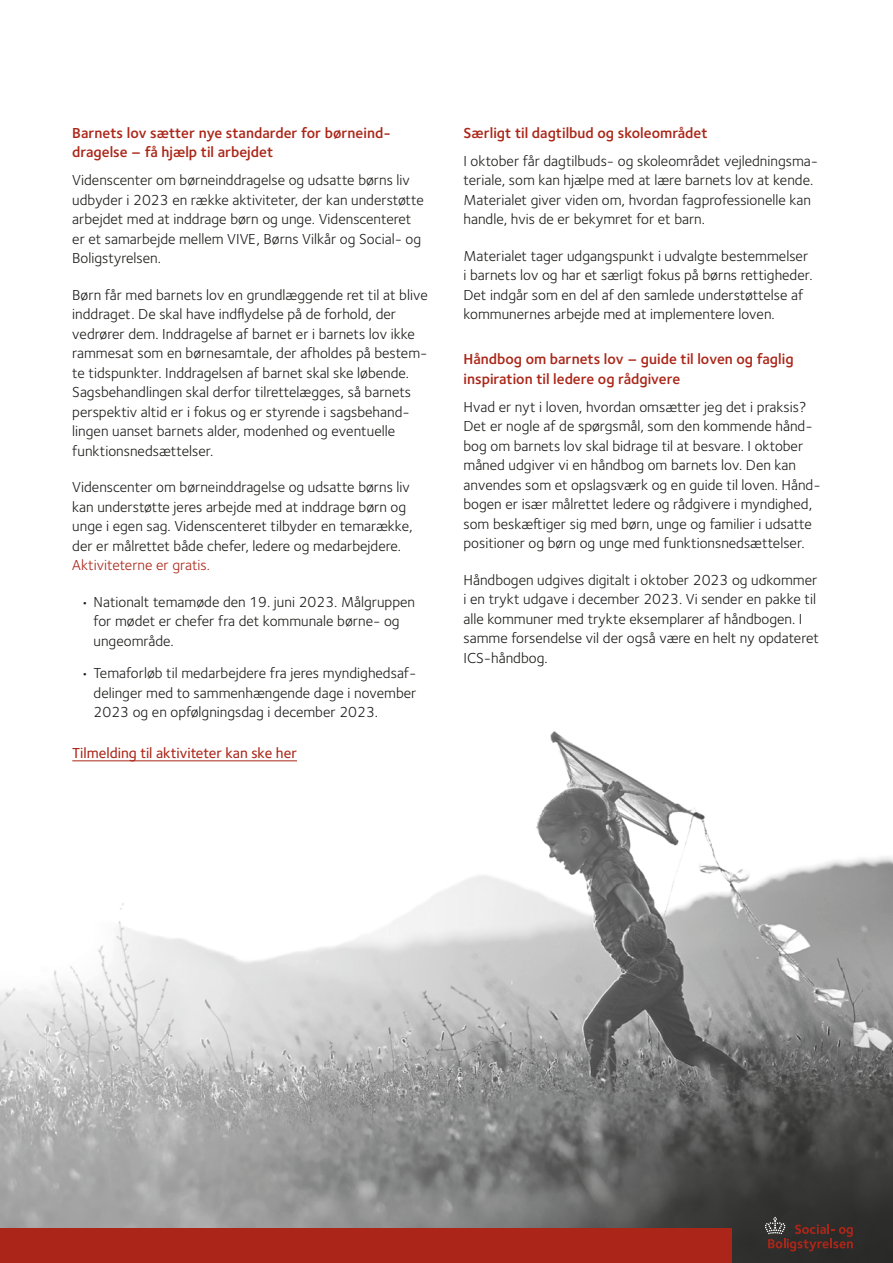
<style>
.page{position:relative;width:893px;height:1263px;background:#fff}
.page>*{position:absolute;margin:0;border:0;box-sizing:border-box;transform-origin:0 0}
.txt{font:15px/19.5px "Foundry Sterling";color:#1d1d1b}
.underunderoverskrift{font:600 15px/19.5px "Foundry Sterling";color:#ab2618}
.txt-2{font:500 15px "Foundry Sterling";color:#ab2618}
.txt-3{font:15px "Foundry Sterling";color:#ab2618}
</style>
<div class="page">
<img style="left:0;top:731px;width:893px;height:498px">
<svg style="left:381px;top:924px;width:512px;height:339px;background:#808080"></svg>
<div style="left:0;top:1229px;width:731px;height:34px;background:#ab2618"></div>
<svg style="left:765px;top:1217px;width:88px;height:34px;background:#4a312d"></svg>
<hr style="left:72px;top:760px;width:225px;height:1px;background:#ab2618">
<h3 class="underunderoverskrift" style="left:72px;top:123px;width:320px">Barnets lov sætter nye standarder for børneind&shy;dragelse – få hjælp til arbejdet</h3>
<p class="txt" style="left:72px;top:171px;width:353px">Videnscenter om børneinddragelse og udsatte børns liv udbyder i 2023 en række aktiviteter, der kan understøtte arbejdet med at inddrage børn og unge. Videnscenteret er et samarbejde mellem VIVE, Børns Vilkår og Social- og Boligstyrelsen.</p>
<p class="txt" style="left:72px;top:285px;width:357px">Børn får med barnets lov en grundlæggende ret til at blive inddraget. De skal have indflydelse på de forhold, der vedrører dem. Inddragelse af barnet er i barnets lov ikke rammesat som en børnesamtale, der afholdes på bestem&shy;te tidspunkter. Inddragelsen af barnet skal ske løbende.<br>Sagsbehandlingen skal derfor tilrettelægges, så barnets perspektiv altid er i fokus og er styrende i sagsbehand&shy;lingen uanset barnets alder, modenhed og eventuelle funktionsnedsættelser.</p>
<p class="txt" style="left:72px;top:478px;width:342px">Videnscenter om børneinddragelse og udsatte børns liv kan understøtte jeres arbejde med at inddrage børn og unge i egen sag. Videnscenteret tilbyder en temarække, der er målrettet både chefer, ledere og medarbejdere.</p>
<p class="txt-3" style="left:72px;top:557px;width:139px">Aktiviteterne er gratis.</p>
<p class="txt" style="left:94px;top:592px;width:323px;text-indent:-13px">• Nationalt temamøde den 19. juni 2023. Målgruppen for mødet er chefer fra det kommunale børne- og ungeområde.</p>
<p class="txt" style="left:94px;top:663px;width:325px;text-align:justify;text-indent:-13px">• Temaforløb til medarbejdere fra jeres myndighedsaf&shy;delinger med to sammenhængende dage i november 2023 og en opfølgningsdag i december 2023.</p>
<p class="txt-2" style="left:72px;top:744px;width:226px">Tilmelding til aktiviteter kan ske her</p>
<h3 class="underunderoverskrift" style="left:463px;top:123px;width:246px">Særligt til dagtilbud og skoleområdet</h3>
<p class="txt" style="left:463px;top:151px;width:356px">I oktober får dagtilbuds- og skoleområdet vejledningsma&shy;teriale, som kan hjælpe med at lære barnets lov at kende.<br>Materialet giver viden om, hvordan fagprofessionelle kan handle, hvis de er bekymret for et barn.</p>
<p class="txt" style="left:463px;top:246px;width:351px">Materialet tager udgangspunkt i udvalgte bestemmelser i barnets lov og har et særligt fokus på børns rettigheder.<br>Det indgår som en del af den samlede understøttelse af kommunernes arbejde med at implementere loven.</p>
<h3 class="underunderoverskrift" style="left:463px;top:350px;width:332px">Håndbog om barnets lov – guide til loven og faglig inspiration til ledere og rådgivere</h3>
<p class="txt" style="left:463px;top:397px;width:359px">Hvad er nyt i loven, hvordan omsætter jeg det i praksis?<br>Det er nogle af de spørgsmål, som den kommende hånd&shy;bog om barnets lov skal bidrage til at besvare. I oktober måned udgiver vi en håndbog om barnets lov. Den kan anvendes som et opslagsværk og en guide til loven. Hånd&shy;bogen er især målrettet ledere og rådgivere i myndighed, som beskæftiger sig med børn, unge og familier i udsatte positioner og børn og unge med funktionsnedsættelser.</p>
<p class="txt" style="left:463px;top:570px;width:357px">Håndbogen udgives digitalt i oktober 2023 og udkommer i en trykt udgave i december 2023. Vi sender en pakke til alle kommuner med trykte eksemplarer af håndbogen. I samme forsendelse vil der også være en helt ny opdateret ICS-håndbog.</p>
</div>
